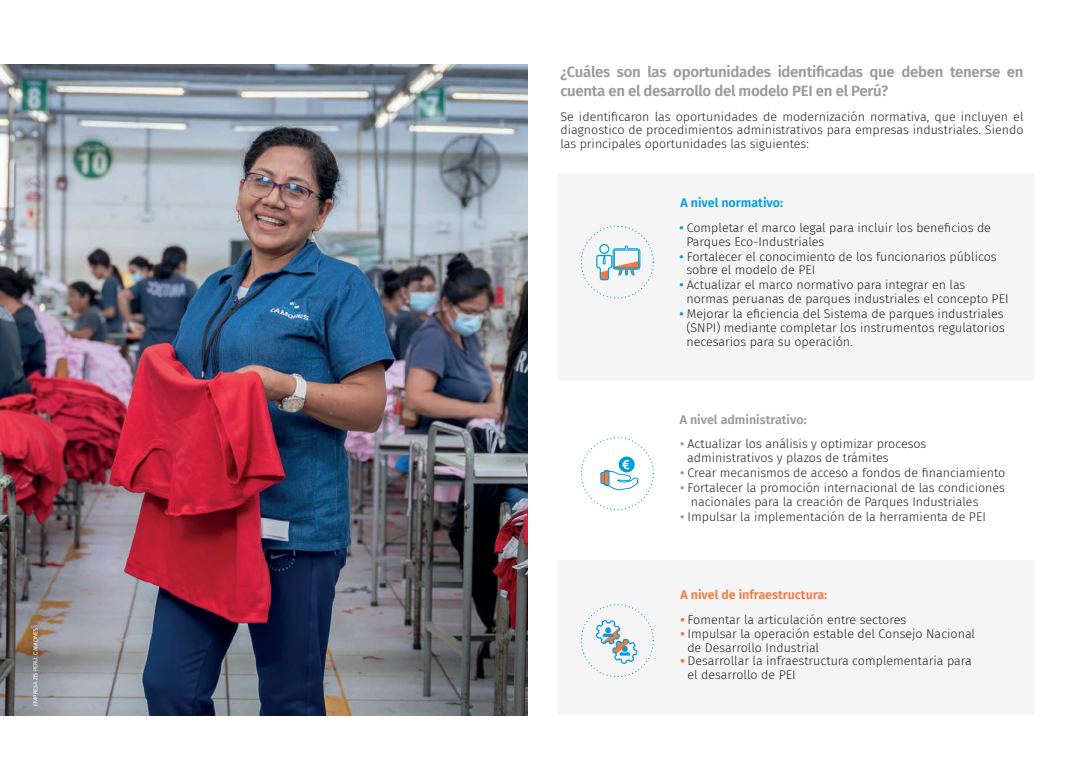
<style>
.page{position:relative;width:1088px;height:780px;background:#fff}
.page>*{position:absolute;margin:0;border:0;box-sizing:border-box;transform-origin:0 0}
.t1{font:600 15px/18px "Fira Sans";letter-spacing:-.02em;color:#9a9b9b}
.t2{font:300 12.5px/13.8px "Fira Sans";color:#231f20}
.t3{font:600 12.5px "Fira Sans";color:#f37941}
.t4{font:600 12.5px "Fira Sans";color:#9a9b9b}
.t5{font:600 12.5px "Fira Sans";color:#009cdc}
.t6{font:6.25px "Calibri";color:#fff}
.s1{font-weight:600;color:#009cdc}
.s2{font-weight:600;color:#9a9b9b}
.s3{font-weight:800;color:#f37941}
</style>
<div class="page">
<div style="left:558px;top:173px;width:475px;height:208px;background:#f5f5f5"></div>
<div style="left:558px;top:560px;width:475px;height:155px;background:#f5f5f5"></div>
<div style="left:599px;top:244px;width:10px;height:10px;border:1px solid #009cdc;border-radius:50%"></div>
<div style="left:581px;top:225px;width:73px;height:74px;border:1px dashed #009cdc;border-radius:50%"></div>
<svg style="left:596px;top:245px;width:45px;height:36px"></svg>
<svg style="left:619px;top:456px;width:16px;height:16px"></svg>
<svg style="left:600px;top:460px;width:39px;height:30px"></svg>
<div style="left:581px;top:437px;width:73px;height:73px;border:1px dashed #009cdc;border-radius:50%"></div>
<svg style="left:596px;top:609px;width:42px;height:55px"></svg>
<div style="left:581px;top:604px;width:73px;height:73px;border:1px dashed #009cdc;border-radius:50%"></div>
<img style="left:0;top:65px;width:527px;height:650px">
<p class="t6" style="left:31px;top:706px;width:79px;rotate:-90deg">EMPRESA ZIS PERÚ: CAMONES</p>
<p class="t1" style="left:560px;top:62px;width:465px">¿Cuáles son las oportunidades identificadas que deben tenerse en cuenta en el desarrollo del modelo PEI en el Perú?</p>
<p class="t2" style="left:560px;top:109px;width:465px;text-align:justify">Se identificaron las oportunidades de modernización normativa, que incluyen el diagnostico de procedimientos administrativos para empresas industriales. Siendo las principales oportunidades las siguientes:</p>
<p class="t5" style="left:680px;top:192px;width:104px">A nivel normativo:</p>
<p class="t2" style="left:686px;top:220px;width:306px;text-indent:-7px"><span class="s1">•</span> Completar el marco legal para incluir los beneficios de<br>Parques Eco-Industriales</p>
<p class="t2" style="left:686px;top:249px;width:312px;text-indent:-7px"><span class="s1">•</span> Fortalecer el conocimiento de los funcionarios públicos sobre el modelo de PEI</p>
<p class="t2" style="left:686px;top:278px;width:324px;text-indent:-7px"><span class="s1">•</span> Actualizar el marco normativo para integrar en las normas peruanas de parques industriales el concepto PEI</p>
<p class="t2" style="left:686px;top:307px;width:320px;text-align:justify;text-indent:-7px"><span class="s1">•</span> Mejorar la eficiencia del Sistema de parques industriales (SNPI) mediante completar los instrumentos regulatorios necesarios para su operación.</p>
<p class="t4" style="left:680px;top:409px;width:128px">A nivel administrativo:</p>
<p class="t2" style="left:687px;top:437px;width:241px;text-indent:-7px"><span class="s2">•</span> Actualizar los análisis y optimizar procesos administrativos y plazos de trámites</p>
<p class="t2" style="left:680px;top:466px;width:326px"><span class="s2">•</span> Crear mecanismos de acceso a fondos de financiamiento</p>
<p class="t2" style="left:691px;top:481px;width:316px;text-indent:-10px"><span class="s2">•</span> Fortalecer la promoción internacional de las condiciones nacionales para la creación de Parques Industriales</p>
<p class="t2" style="left:680px;top:509px;width:307px"><span class="s2">•</span> Impulsar la implementación de la herramienta de PEI</p>
<p class="t3" style="left:680px;top:584px;width:148px">A nivel de infraestructura:</p>
<p class="t2" style="left:680px;top:612px;width:227px"><span class="s3">•</span> Fomentar la articulación entre sectores</p>
<p class="t2" style="left:687px;top:626px;width:289px;text-indent:-7px"><span class="s3">•</span> Impulsar la operación estable del Consejo Nacional de Desarrollo Industrial</p>
<p class="t2" style="left:687px;top:654px;width:286px;text-indent:-7px"><span class="s3">•</span> Desarrollar la infraestructura complementaria para el desarrollo de PEI</p>
</div>
